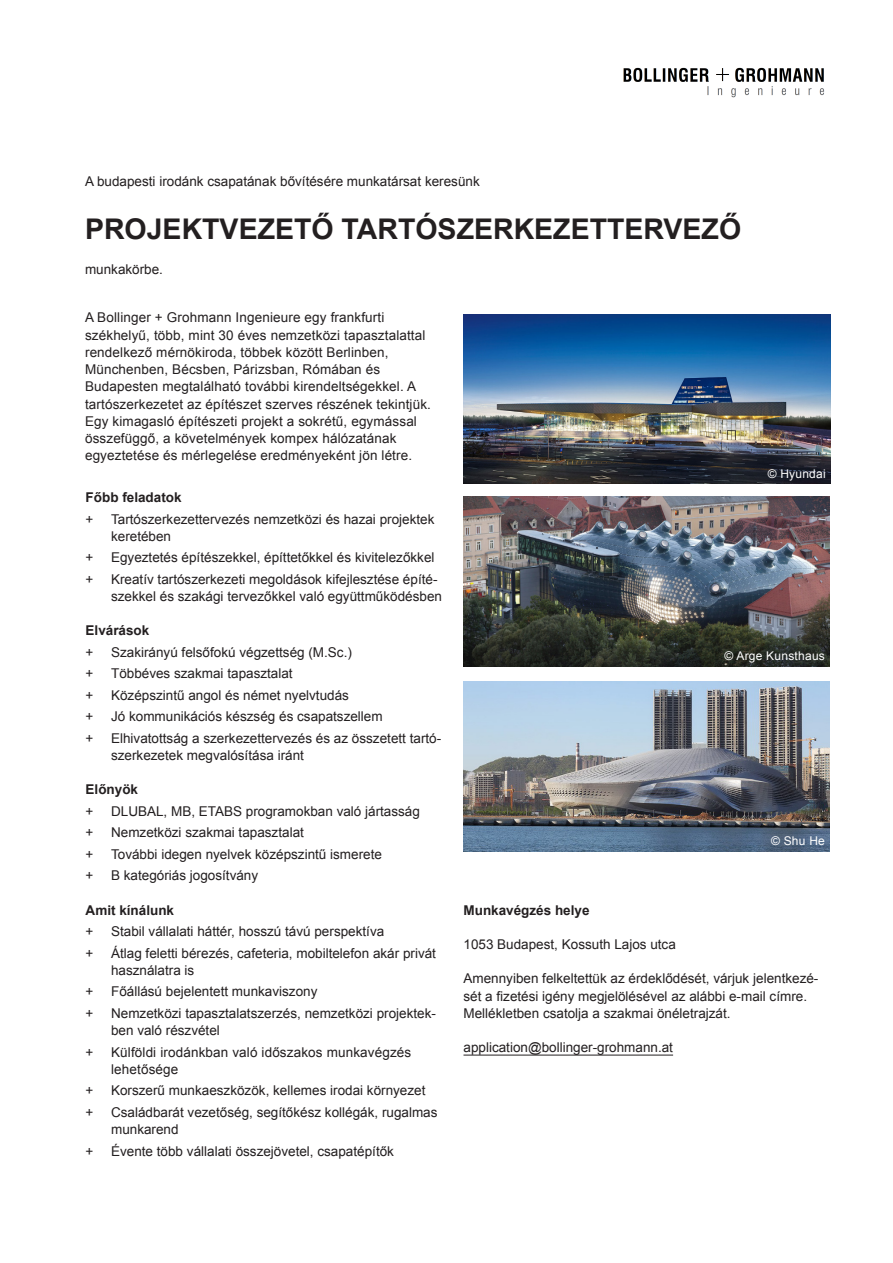
<style>
.page{position:relative;width:893px;height:1263px;background:#fff}
.page>*{position:absolute;margin:0;border:0;box-sizing:border-box;transform-origin:0 0}
.t1{font:700 28.5px "Arial";color:#231f20}
.t2{font:13.5px/17.2px "Arial";color:#231f20}
.t3{font:700 13.5px "Arial";color:#231f20}
.t4{font:12px "Arial";letter-spacing:.02em;color:#fff}
</style>
<div class="page">
<img style="left:463px;top:682px;width:366px;height:169px">
<img style="left:463px;top:315px;width:367px;height:169px">
<img style="left:463px;top:497px;width:366px;height:170px">
<hr style="left:463px;top:1054px;width:210px;height:1px;background:#231f20">
<img style="left:617px;top:59px;width:212px;height:42px">
<p class="t2" style="left:85px;top:173px;width:396px">A budapesti irodánk csapatának bővítésére munkatársat keresünk</p>
<p class="t1" style="left:85px;top:210px;width:658px">PROJEKTVEZETŐ TARTÓSZERKEZETTERVEZŐ</p>
<p class="t2" style="left:85px;top:261px;width:80px">munkakörbe.</p>
<p class="t2" style="left:85px;top:309px;width:347px">A Bollinger + Grohmann Ingenieure egy frankfurti székhelyű, több, mint 30 éves nemzetközi tapasztalattal rendelkező mérnökiroda, többek között Berlinben, Münchenben, Bécsben, Párizsban, Rómában és Budapesten megtalálható további kirendeltségekkel. A tartószerkezetet az építészet szerves részének tekintjük.<br>Egy kimagasló építészeti projekt a sokrétű, egymással összefüggő, a követelmények kompex hálózatának egyeztetése és mérlegelése eredményeként jön létre.</p>
<p class="t3" style="left:86px;top:488px;width:98px">Főbb feladatok</p>
<p class="t2" style="left:86px;top:510px;width:9px">+</p>
<p class="t2" style="left:111px;top:510px;width:325px">Tartószerkezettervezés nemzetközi és hazai projektek keretében</p>
<p class="t2" style="left:86px;top:549px;width:9px">+</p>
<p class="t2" style="left:111px;top:549px;width:325px">Egyeztetés építészekkel, építtetőkkel és kivitelezőkkel</p>
<p class="t2" style="left:86px;top:571px;width:9px">+</p>
<p class="t2" style="left:111px;top:571px;width:332px">Kreatív tartószerkezeti megoldások kifejlesztése építé&shy;szekkel és szakági tervezőkkel való együttműködésben</p>
<p class="t3" style="left:86px;top:622px;width:65px">Elvárások</p>
<p class="t2" style="left:86px;top:644px;width:9px">+</p>
<p class="t2" style="left:111px;top:644px;width:242px">Szakirányú felsőfokú végzettség (M.Sc.)</p>
<p class="t2" style="left:86px;top:665px;width:9px">+</p>
<p class="t2" style="left:111px;top:665px;width:183px">Többéves szakmai tapasztalat</p>
<p class="t2" style="left:86px;top:687px;width:9px">+</p>
<p class="t2" style="left:111px;top:687px;width:239px">Középszintű angol és német nyelvtudás</p>
<p class="t2" style="left:86px;top:708px;width:9px">+</p>
<p class="t2" style="left:111px;top:708px;width:273px">Jó kommunikációs készség és csapatszellem</p>
<p class="t2" style="left:86px;top:730px;width:9px">+</p>
<p class="t2" style="left:111px;top:730px;width:332px">Elhivatottság a szerkezettervezés és az összetett tartó&shy;szerkezetek megvalósítása iránt</p>
<p class="t3" style="left:86px;top:781px;width:54px">Előnyök</p>
<p class="t2" style="left:86px;top:803px;width:9px">+</p>
<p class="t2" style="left:111px;top:803px;width:310px">DLUBAL, MB, ETABS programokban való jártasság</p>
<p class="t2" style="left:86px;top:824px;width:9px">+</p>
<p class="t2" style="left:111px;top:824px;width:194px">Nemzetközi szakmai tapasztalat</p>
<p class="t2" style="left:86px;top:846px;width:9px">+</p>
<p class="t2" style="left:111px;top:846px;width:272px">További idegen nyelvek középszintű ismerete</p>
<p class="t2" style="left:86px;top:867px;width:9px">+</p>
<p class="t2" style="left:111px;top:867px;width:149px">B kategóriás jogosítvány</p>
<p class="t3" style="left:86px;top:901px;width:90px">Amit kínálunk</p>
<p class="t2" style="left:86px;top:923px;width:9px">+</p>
<p class="t2" style="left:111px;top:923px;width:275px">Stabil vállalati háttér, hosszú távú perspektíva</p>
<p class="t2" style="left:86px;top:944px;width:9px">+</p>
<p class="t2" style="left:111px;top:944px;width:326px">Átlag feletti bérezés, cafeteria, mobiltelefon akár privát használatra is</p>
<p class="t2" style="left:86px;top:983px;width:9px">+</p>
<p class="t2" style="left:111px;top:983px;width:208px">Főállású bejelentett munkaviszony</p>
<p class="t2" style="left:86px;top:1005px;width:9px">+</p>
<p class="t2" style="left:111px;top:1005px;width:326px">Nemzetközi tapasztalatszerzés, nemzetközi projektek&shy;ben való részvétel</p>
<p class="t2" style="left:86px;top:1043px;width:9px">+</p>
<p class="t2" style="left:111px;top:1043px;width:302px">Külföldi irodánkban való időszakos munkavégzés lehetősége</p>
<p class="t2" style="left:86px;top:1082px;width:9px">+</p>
<p class="t2" style="left:111px;top:1082px;width:316px">Korszerű munkaeszközök, kellemes irodai környezet</p>
<p class="t2" style="left:86px;top:1104px;width:9px">+</p>
<p class="t2" style="left:111px;top:1104px;width:328px">Családbarát vezetőség, segítőkész kollégák, rugalmas munkarend</p>
<p class="t2" style="left:86px;top:1142px;width:9px">+</p>
<p class="t2" style="left:111px;top:1142px;width:284px">Évente több vállalati összejövetel, csapatépítők</p>
<p class="t4" style="left:768px;top:466px;width:60px">© Hyundai</p>
<p class="t4" style="left:724px;top:648px;width:102px">© Arge Kunsthaus</p>
<p class="t4" style="left:771px;top:833px;width:55px">© Shu He</p>
<p class="t3" style="left:463px;top:901px;width:128px">Munkavégzés helye</p>
<p class="t2" style="left:463px;top:936px;width:214px">1053 Budapest, Kossuth Lajos utca</p>
<p class="t2" style="left:463px;top:970px;width:356px">Amennyiben felkeltettük az érdeklődését, várjuk jelentkezé&shy;sét a fizetési igény megjelölésével az alábbi e-mail címre.<br>Mellékletben csatolja a szakmai önéletrajzát.</p>
<p class="t2" style="left:463px;top:1039px;width:211px">application@bollinger-grohmann.at</p>
</div>
